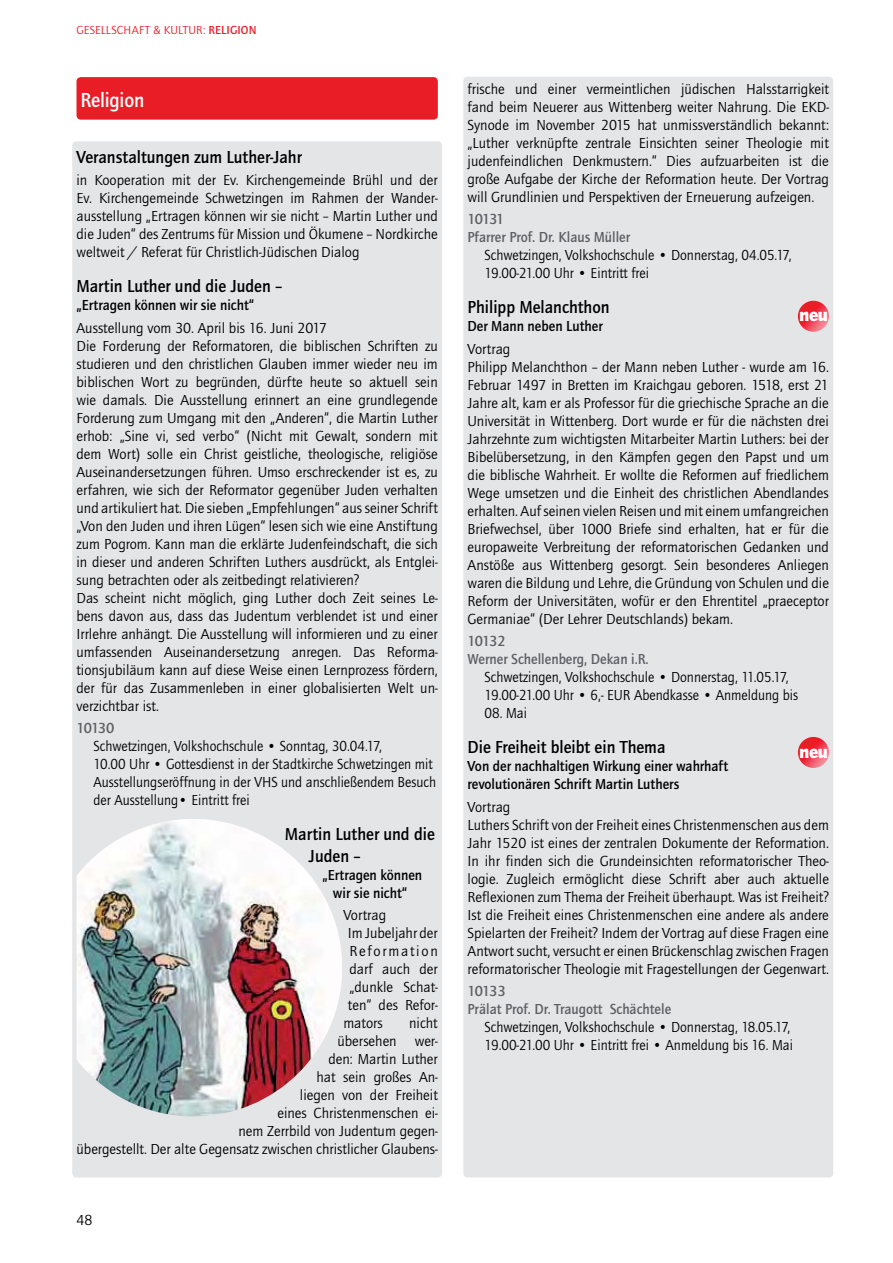
<style>
.page{position:relative;width:893px;height:1263px;background:#fff}
.page>*{position:absolute;margin:0;border:0;box-sizing:border-box;transform-origin:0 0}
.t1{font:700 21px "Quay Itc T";letter-spacing:-.01em;color:#fff;scale:.95 1}
.t2{font:900 18.75px "Quay Itc T";letter-spacing:-.02em;color:#fff}
.t3{font:700 18px/21.6px "Quay Itc T";color:#000;scale:.95 1}
.t4{font:15px/18px "Quay Itc T";color:#000}
.t5{font:15px/18px "Quay Itc T";color:#000;scale:.95 1}
.t6{font:700 15px/18px "Quay Itc T";color:#000;text-align:center;scale:.95 1}
.t7{font:700 15px/18px "Quay Itc T";color:#5c5f64}
.t8{font:15px "Quay Itc T";letter-spacing:.115em;color:#000}
.t9{font:12px "Quay Itc T";letter-spacing:.02em;color:#e81d25}
.s1{font-weight:700}
</style>
<div class="page">
<div style="left:72px;top:141px;width:370px;height:1037px;background:#e4e5e7;border-radius:4px"></div>
<div style="left:463px;top:77px;width:370px;height:1101px;background:#e4e5e7;border-radius:4px"></div>
<div style="left:77px;top:77px;width:361px;height:43px;background:#e81d25;border-radius:4px"></div>
<img style="left:798px;top:301px;width:31px;height:31px;border-radius:50%">
<img style="left:798px;top:737px;width:31px;height:31px;border-radius:50%">
<img style="left:77px;top:819px;width:265px;height:297px">
<p class="t9" style="left:77px;top:25px;width:182px">GESELLSCHAFT &amp; KULTUR: <span class="s1">RELIGION</span></p>
<h1 class="t1" style="left:80px;top:91px;width:69px">Religion</h1>
<p class="t3" style="left:77px;top:147px;width:239px">Veranstaltungen zum Luther-Jahr</p>
<p class="t4" style="left:76px;top:172px;width:363px;text-align:justify">in Kooperation mit der Ev. Kirchengemeinde Brühl und der Ev. Kirchengemeinde Schwetzingen im Rahmen der Wan der&shy;ausstellung „Ertragen können wir sie nicht – Martin Luther und die Juden“ des Zentrums für Mission und Ökumene – Nordkirche weltweit / Referat für Christlich-Jüdischen Dialog</p>
<p class="t3" style="left:77px;top:276px;width:218px">Martin Luther und die Juden –</p>
<p class="t6" style="left:77px;top:297px;width:188px">„Ertragen können wir sie nicht“</p>
<p class="t4" style="left:76px;top:320px;width:363px">Ausstellung vom 30. April bis 16. Juni 2017<br>Die Forderung der Reformatoren, die biblischen Schriften zu studieren und den christlichen Glauben immer wieder neu im biblischen Wort zu begründen, dürfte heute so aktuell sein wie damals. Die Ausstellung erinnert an eine grundlegende Forderung zum Umgang mit den „Anderen“, die Martin Luther erhob: „Sine vi, sed verbo“ (Nicht mit Gewalt, sondern mit dem Wort) solle ein Christ geistliche, theologische, religiöse Auseinandersetzungen führen. Umso erschreckender ist es, zu erfahren, wie sich der Reformator gegenüber Juden verhalten und artikuliert hat. Die sieben „Empfehlungen“ aus seiner Schrift „Von den Juden und ihren Lügen“ lesen sich wie eine Anstiftung zum Pogrom. Kann man die erklärte Judenfeindschaft, die sich in dieser und anderen Schriften Luthers ausdrückt, als Ent glei&shy;sung betrachten oder als zeitbedingt relativieren?<br>Das scheint nicht möglich, ging Luther doch Zeit seines Le&shy;bens davon aus, dass das Judentum verblendet ist und einer Irrlehre anhängt. Die Ausstellung will informieren und zu einer umfassenden Auseinandersetzung anregen. Das Refor ma&shy;tionsjubiläum kann auf diese Weise einen Lernprozess för dern, der für das Zusammenleben in einer globalisierten Welt un&shy;verzichtbar ist.</p>
<p class="t7" style="left:76px;top:720px;width:39px">10130</p>
<p class="t5" style="left:94px;top:738px;width:362px">Schwetzingen, Volkshochschule • Sonntag, 30.04.17,<br>10.00 Uhr • Gottesdienst in der Stadtkirche Schwetzingen mit Ausstellungseröffnung in der VHS und anschließendem Besuch der Ausstellung• Eintritt frei</p>
<p class="t3" style="left:309px;top:824px;width:134px;text-indent:-24px">Martin Luther und die<br>Juden –</p>
<p class="t6" style="left:322px;top:867px;width:107px">„Ertragen können wir sie nicht“</p>
<p class="t4" style="left:343px;top:907px;width:44px">Vortrag</p>
<p class="t4" style="left:348px;top:925px;width:91px">Im Jubeljahr der</p>
<p class="t8" style="left:349px;top:945px;width:90px">Reformation</p>
<p class="t4" style="left:349px;top:961px;width:90px">darf auch der</p>
<p class="t4" style="left:349px;top:979px;width:90px">„dunkle Schat -</p>
<p class="t4" style="left:348px;top:997px;width:91px">ten“ des Refor-</p>
<p class="t4" style="left:343px;top:1015px;width:41px">mators</p>
<p class="t4" style="left:77px;top:1015px;width:363px;text-align:right">nicht<br>übersehen wer-<br>den: Martin Luther<br>hat sein großes An-<br>liegen von der Freiheit<br>eines Christen menschen ei-<br>nem Zerrbild von Juden tum gegen-<br>übergestellt. Der alte Gegensatz zwischen christ licher Glaubens-</p>
<p class="t4" style="left:77px;top:1212px;width:17px">48</p>
<p class="t4" style="left:467px;top:81px;width:363px;text-align:justify">frische und einer vermeintlichen jüdischen Hals starrigkeit fand beim Neuerer aus Wittenberg weiter Nahrung. Die EKD-Synode im November 2015 hat unmissverständlich bekannt: „Luther verknüpfte zentrale Einsichten seiner Theologie mit judenfeindlichen Denkmustern.“ Dies aufzuarbeiten ist die große Aufgabe der Kirche der Reformation heute. Der Vortrag will Grundlinien und Perspektiven der Erneuerung aufzeigen.</p>
<p class="t7" style="left:467px;top:211px;width:164px">10131<br>Pfarrer Prof. Dr. Klaus Müller</p>
<p class="t5" style="left:485px;top:247px;width:325px">Schwetzingen, Volkshochschule • Donnerstag, 04.05.17,<br>19.00-21.00 Uhr • Eintritt frei</p>
<p class="t3" style="left:468px;top:297px;width:151px">Philipp Melanchthon</p>
<p class="t6" style="left:468px;top:318px;width:144px">Der Mann neben Luther</p>
<p class="t4" style="left:468px;top:341px;width:363px">Vortrag<br>Philipp Melanchthon – der Mann neben Luther - wurde am 16.<br>Februar 1497 in Bretten im Kraichgau geboren. 1518, erst 21<br>Jahre alt, kam er als Professor für die griechische Sprache an die Universität in Wittenberg. Dort wurde er für die nächsten drei Jahrzehnte zum wichtigsten Mitarbeiter Martin Luthers: bei der Bibelübersetzung, in den Kämpfen gegen den Papst und um die biblische Wahrheit. Er wollte die Reformen auf friedlichem Wege umsetzen und die Einheit des christlichen Abendlandes erhalten. Auf seinen vielen Reisen und mit einem umfangreichen Briefwechsel, über 1000 Briefe sind erhalten, hat er für die europaweite Verbreitung der reformatorischen Gedanken und Anstöße aus Wittenberg gesorgt. Sein besonderes Anliegen waren die Bildung und Lehre, die Gründung von Schulen und die Reform der Universitäten, wofür er den Ehrentitel „praeceptor Germaniae“ (Der Lehrer Deutschlands) bekam.</p>
<p class="t7" style="left:468px;top:633px;width:182px">10132<br>Werner Schellenberg, Dekan i.R.</p>
<p class="t5" style="left:485px;top:669px;width:331px">Schwetzingen, Volkshochschule • Donnerstag, 11.05.17,<br>19.00-21.00 Uhr • 6,- EUR Abendkasse • Anmeldung bis</p>
<p class="t5" style="left:485px;top:705px;width:46px">08. Mai</p>
<p class="t3" style="left:468px;top:737px;width:210px">Die Freiheit bleibt ein Thema</p>
<p class="t6" style="left:468px;top:758px;width:276px;text-align:left">Von der nachhaltigen Wirkung einer wahrhaft revolutionären Schrift Martin Luthers</p>
<p class="t4" style="left:468px;top:799px;width:363px">Vortrag<br>Luthers Schrift von der Freiheit eines Christenmenschen aus dem Jahr 1520 ist eines der zentralen Dokumente der Reformation.<br>In ihr finden sich die Grundeinsichten reformatorischer Theo&shy;logie. Zugleich ermöglicht diese Schrift aber auch aktuelle Reflexionen zum Thema der Freiheit überhaupt. Was ist Freiheit?<br>Ist die Freiheit eines Christenmenschen eine andere als andere Spielarten der Freiheit? Indem der Vortrag auf diese Fragen eine Antwort sucht, versucht er einen Brückenschlag zwischen Fragen reformatorischer Theologie mit Fragestellungen der Gegenwart.</p>
<p class="t7" style="left:468px;top:983px;width:205px">10133<br>Prälat Prof. Dr. Traugott Schächtele</p>
<p class="t5" style="left:485px;top:1019px;width:326px">Schwetzingen, Volkshochschule • Donnerstag, 18.05.17,<br>19.00-21.00 Uhr • Eintritt frei • Anmeldung bis 16. Mai</p>
<p class="t2" style="left:799px;top:304px;width:31px">neu</p>
<p class="t2" style="left:799px;top:740px;width:31px">neu</p>
</div>
